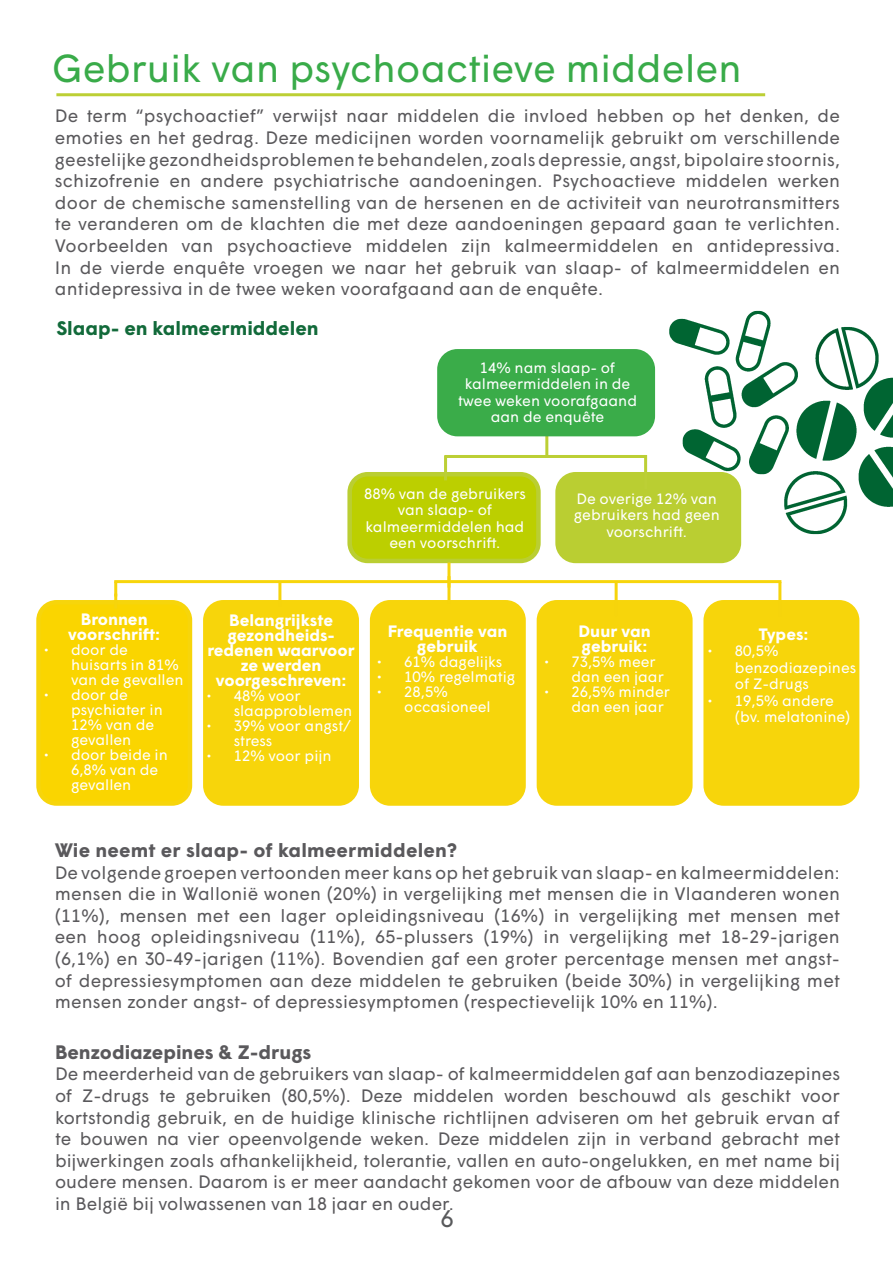
<style>
.page{position:relative;width:893px;height:1263px;background:#fff}
.page>*{position:absolute;margin:0;border:0;box-sizing:border-box;transform-origin:0 0}
.t1{font:39px "Wigrum";color:#39ab49}
.t2{font:24px "Wigrum";color:#58595b}
.t3{font:700 19.5px "Wigrum";letter-spacing:.01em;color:#5a595c}
.t4{font:700 19.5px "Wigrum";color:#126a3a}
.t5{font:18px/21.6px "Wigrum";letter-spacing:.01em;color:#5a595c;text-align:justify}
.t6{font:700 16.5px/15px "Wigrum";color:#fff;text-align:center}
.t7{font:15px/15px "Wigrum";color:#fff}
</style>
<div class="page">
<hr style="left:545px;top:431px;width:3px;height:25px;background:#bccf35">
<hr style="left:56px;top:93px;width:709px;height:3px;background:#bccf35">
<div style="left:439px;top:351px;width:214px;height:83px;background:#3aac49;border-radius:18px"></div>
<div style="left:437px;top:349px;width:218px;height:87px;border:4px solid #3aac49;border-radius:18px"></div>
<div style="left:558px;top:474px;width:181px;height:87px;background:#bace32;border-radius:18px"></div>
<div style="left:555px;top:472px;width:186px;height:91px;border:4px solid #bace32;border-radius:18px"></div>
<div style="left:350px;top:474px;width:188px;height:87px;background:#bccf00;border-radius:18px"></div>
<div style="left:347px;top:472px;width:194px;height:91px;border:4px solid #bace32;border-radius:18px"></div>
<div style="left:706px;top:602px;width:151px;height:201px;background:#f7d50b;border-radius:18px"></div>
<div style="left:703px;top:600px;width:156px;height:206px;border:4px solid #f7d50b;border-radius:18px"></div>
<div style="left:539px;top:602px;width:151px;height:201px;background:#f7d50b;border-radius:18px"></div>
<div style="left:537px;top:600px;width:156px;height:206px;border:4px solid #f7d50b;border-radius:18px"></div>
<div style="left:372px;top:602px;width:151px;height:201px;background:#f7d50b;border-radius:18px"></div>
<div style="left:370px;top:600px;width:156px;height:206px;border:4px solid #f7d50b;border-radius:18px"></div>
<div style="left:205px;top:602px;width:152px;height:201px;background:#f7d50b;border-radius:18px"></div>
<div style="left:203px;top:600px;width:156px;height:206px;border:4px solid #f7d50b;border-radius:18px"></div>
<div style="left:39px;top:602px;width:151px;height:201px;background:#fad500;border-radius:18px"></div>
<div style="left:36px;top:600px;width:156px;height:206px;border:4px solid #f7d50b;border-radius:18px"></div>
<hr style="left:445px;top:455px;width:201px;height:3px;background:#bccf35">
<hr style="left:114px;top:580px;width:667px;height:3px;background:#f7d50b">
<hr style="left:444px;top:455px;width:3px;height:25px;background:#bccf35">
<hr style="left:644px;top:455px;width:3px;height:34px;background:#bccf35">
<hr style="left:114px;top:594px;width:3px;height:15px;background:#f6d40c">
<hr style="left:278px;top:582px;width:3px;height:25px;background:#f6d40c">
<hr style="left:615px;top:582px;width:3px;height:34px;background:#f6d40c">
<hr style="left:778px;top:582px;width:3px;height:34px;background:#f6d40c">
<hr style="left:447px;top:576px;width:3px;height:27px;background:#f6d40c">
<hr style="left:114px;top:581px;width:3px;height:15px;background:#f6d40c">
<hr style="left:447px;top:562px;width:3px;height:26px;background:#f6d40c">
<img style="left:655px;top:310px;width:238px;height:254px">
<p class="t1" style="left:52px;top:39px;width:692px">Gebruik van psychoactieve middelen</p>
<p class="t5" style="left:55px;top:104px;width:787px">De term “psychoactief” verwijst naar middelen die invloed hebben op het denken, de emoties en het gedrag. Deze medicijnen worden voornamelijk gebruikt om verschillende geestelijke gezondheidsproblemen te behandelen, zoals depressie, angst, bipolaire stoornis, schizofrenie en andere psychiatrische aandoeningen. Psychoactieve middelen werken door de chemische samenstelling van de hersenen en de activiteit van neurotransmitters te veranderen om de klachten die met deze aandoeningen gepaard gaan te verlichten.<br>Voorbeelden van psychoactieve middelen zijn kalmeermiddelen en antidepressiva.<br>In de vierde enquête vroegen we naar het gebruik van slaap- of kalmeermiddelen en antidepressiva in de twee weken voorafgaand aan de enquête.</p>
<p class="t4" style="left:56px;top:313px;width:264px">Slaap- en kalmeermiddelen</p>
<p class="t7" style="left:458px;top:358px;width:181px;line-height:16.5px;text-align:center">14% nam slaap- of kalmeermiddelen in de twee weken voorafgaand aan de enquête</p>
<p class="t7" style="left:364px;top:484px;width:163px;line-height:16.5px;text-align:center">88% van de gebruikers van slaap- of kalmeermiddelen had een voorschrift.</p>
<p class="t7" style="left:574px;top:489px;width:148px;line-height:16.5px;text-align:center">De overige 12% van gebruikers had geen voorschrift.</p>
<p class="t6" style="left:68px;top:610px;width:93px">Bronnen voorschrift:</p>
<p class="t7" style="left:71px;top:641px;width:114px;text-indent:-27px">• door de huisarts in 81% van de gevallen</p>
<p class="t7" style="left:71px;top:686px;width:93px;text-indent:-27px">• door de psychiater in<br>12% van de gevallen</p>
<p class="t7" style="left:71px;top:746px;width:98px;text-indent:-27px">• door beide in<br>6,8% van de gevallen</p>
<p class="t6" style="left:207px;top:611px;width:149px">Belangrijkste gezondheids&shy;redenen waarvoor ze werden voorgeschreven:</p>
<p class="t7" style="left:234px;top:687px;width:120px;text-indent:-27px">• 48% voor slaapproblemen</p>
<p class="t7" style="left:234px;top:717px;width:119px;text-indent:-27px">• 39% voor angst/ stress</p>
<p class="t7" style="left:207px;top:747px;width:126px">• 12% voor pijn</p>
<p class="t6" style="left:388px;top:622px;width:121px">Frequentie van gebruik</p>
<p class="t7" style="left:377px;top:653px;width:126px">• 61% dagelijks</p>
<p class="t7" style="left:377px;top:668px;width:140px">• 10% regelmatig</p>
<p class="t7" style="left:404px;top:683px;width:88px;text-indent:-27px">• 28,5% occasioneel</p>
<p class="t6" style="left:578px;top:622px;width:74px;text-align:left">Duur van gebruik:</p>
<p class="t7" style="left:571px;top:653px;width:94px;text-indent:-27px">• 73,5% meer dan een jaar</p>
<p class="t7" style="left:571px;top:683px;width:100px;text-indent:-27px">• 26,5% minder dan een jaar</p>
<p class="t6" style="left:759px;top:625px;width:51px">Types:</p>
<p class="t7" style="left:735px;top:641px;width:123px;line-height:16.5px;text-indent:-27px">• 80,5% benzodiazepines of Z-drugs</p>
<p class="t7" style="left:735px;top:691px;width:117px;line-height:16.5px;text-indent:-27px">• 19,5% andere (bv. melatonine)</p>
<p class="t3" style="left:55px;top:835px;width:404px">Wie neemt er slaap- of kalmeermiddelen?</p>
<p class="t5" style="left:55px;top:860px;width:787px">De volgende groepen vertoonden meer kans op het gebruik van slaap- en kalmeermiddelen: mensen die in Wallonië wonen (20%) in vergelijking met mensen die in Vlaanderen wonen (11%), mensen met een lager opleidingsniveau (16%) in vergelijking met mensen met een hoog opleidingsniveau (11%), 65-plussers (19%) in vergelijking met 18-29-jarigen (6,1%) en 30-49-jarigen (11%). Bovendien gaf een groter percentage mensen met angst&shy;of depressiesymptomen aan deze middelen te gebruiken (beide 30%) in vergelijking met mensen zonder angst- of depressiesymptomen (respectievelijk 10% en 11%).</p>
<p class="t3" style="left:55px;top:1037px;width:258px">Benzodiazepines &amp; Z-drugs</p>
<p class="t5" style="left:55px;top:1062px;width:786px">De meerderheid van de gebruikers van slaap- of kalmeermiddelen gaf aan benzodiazepines of Z-drugs te gebruiken (80,5%). Deze middelen worden beschouwd als geschikt voor kortstondig gebruik, en de huidige klinische richtlijnen adviseren om het gebruik ervan af te bouwen na vier opeenvolgende weken. Deze middelen zijn in verband gebracht met bijwerkingen zoals afhankelijkheid, tolerantie, vallen en auto-ongelukken, en met name bij oudere mensen. Daarom is er meer aandacht gekomen voor de afbouw van deze middelen in België bij volwassenen van 18 jaar en ouder.</p>
<p class="t2" style="left:440px;top:1200px;width:15px">6</p>
</div>
